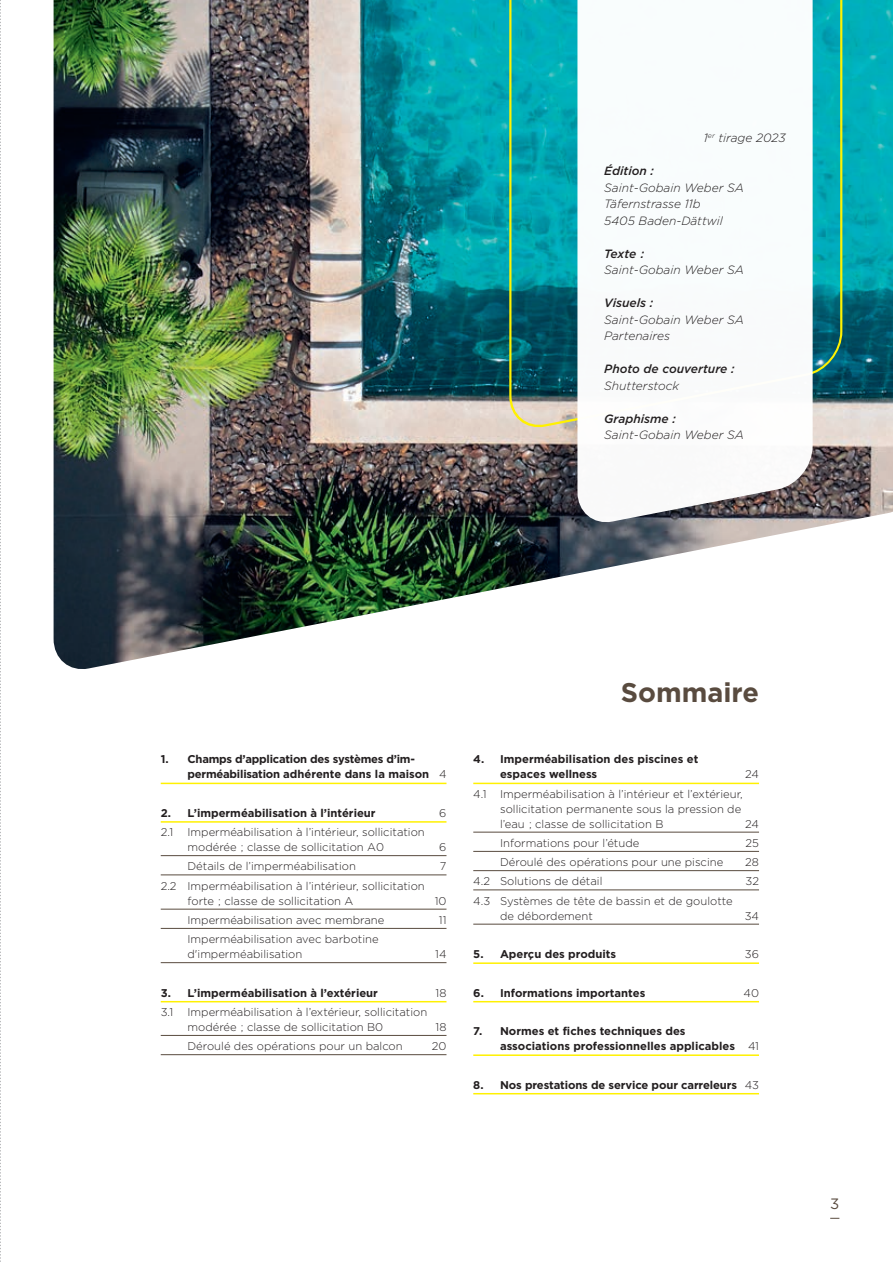
<style>
.page{position:relative;width:893px;height:1263px;background:#fff}
.page>*{position:absolute;margin:0;border:0;box-sizing:border-box;transform-origin:0 0}
.t1{font:700 27px "Gotham";color:#594b3f}
.t2{font:15px "Gotham";color:#594b3f}
.t3{font:italic 300 12px/16.5px "Gotham";color:#231f20}
.t4{font:italic 500 12px "Gotham";color:#231f20}
.t5{font:300 11.25px/15px "Gotham";color:#231f20}
.t6{font:700 11.25px/15px "Gotham";color:#231f20}
.t7{font:700 11.25px/15px "Gotham";letter-spacing:-.02em;color:#231f20}
.s1{font-weight:300}
</style>
<div class="page">
<img style="left:56px;top:0;width:837px;height:669px">
<svg style="left:508px;top:0;width:335px;height:435px;background:#1c9999"></svg>
<svg style="left:577px;top:0;width:236px;height:528px"></svg>
<svg style="left:0;top:0;width:56px;height:1262px"></svg>
<hr style="left:161px;top:783px;width:285px;height:1px;background:#fff101">
<hr style="left:161px;top:821px;width:285px;height:2px;background:#fff101">
<hr style="left:161px;top:855px;width:285px;height:1px;background:#594b3f">
<hr style="left:161px;top:875px;width:285px;height:1px;background:#594b3f">
<hr style="left:161px;top:909px;width:285px;height:1px;background:#594b3f">
<hr style="left:161px;top:928px;width:285px;height:1px;background:#594b3f">
<hr style="left:161px;top:962px;width:285px;height:1px;background:#594b3f">
<hr style="left:161px;top:1001px;width:285px;height:1px;background:#fff101">
<hr style="left:161px;top:1035px;width:285px;height:1px;background:#594b3f">
<hr style="left:161px;top:1054px;width:285px;height:1px;background:#594b3f">
<hr style="left:473px;top:783px;width:286px;height:1px;background:#fff101">
<hr style="left:473px;top:832px;width:286px;height:1px;background:#594b3f">
<hr style="left:473px;top:851px;width:286px;height:1px;background:#594b3f">
<hr style="left:473px;top:870px;width:286px;height:1px;background:#594b3f">
<hr style="left:473px;top:890px;width:286px;height:1px;background:#594b3f">
<hr style="left:473px;top:924px;width:286px;height:1px;background:#594b3f">
<hr style="left:473px;top:962px;width:286px;height:2px;background:#fff101">
<hr style="left:473px;top:1001px;width:286px;height:1px;background:#fff101">
<hr style="left:473px;top:1054px;width:286px;height:2px;background:#fff101">
<hr style="left:473px;top:1093px;width:286px;height:1px;background:#fff101">
<p class="t3" style="left:704px;top:129px;width:83px">1<sup>er</sup> tirage 2023</p>
<p class="t4" style="left:604px;top:163px;width:51px">Édition :</p>
<p class="t3" style="left:604px;top:179px;width:141px">Saint-Gobain Weber SA<br>Täfernstrasse 11b<br>5405 Baden-Dättwil</p>
<p class="t4" style="left:604px;top:246px;width:41px">Texte :</p>
<p class="t3" style="left:604px;top:261px;width:141px">Saint-Gobain Weber SA</p>
<p class="t4" style="left:604px;top:295px;width:50px">Visuels :</p>
<p class="t3" style="left:604px;top:311px;width:141px">Saint-Gobain Weber SA<br>Partenaires</p>
<p class="t4" style="left:604px;top:361px;width:132px">Photo de couverture :</p>
<p class="t3" style="left:604px;top:377px;width:76px">Shutterstock</p>
<p class="t4" style="left:604px;top:411px;width:73px">Graphisme :</p>
<p class="t3" style="left:604px;top:426px;width:141px">Saint-Gobain Weber SA</p>
<p class="t7" style="left:188px;top:752px;width:260px;text-indent:-27px">1. Champs d’application des systèmes d’im&shy;perméabilisation adhérente dans la maison <span class="s1">4</span></p>
<p class="t6" style="left:161px;top:805px;width:216px">2. L’imperméabilisation à l’intérieur</p>
<p class="t5" style="left:439px;top:805px;width:9px">6</p>
<p class="t5" style="left:161px;top:824px;width:14px">2.1</p>
<p class="t5" style="left:188px;top:824px;width:239px">Imperméabilisation à l’intérieur, sollicitation modérée ; classe de sollicitation A0</p>
<p class="t5" style="left:439px;top:839px;width:9px">6</p>
<p class="t5" style="left:188px;top:859px;width:170px">Détails de l’imperméabilisation</p>
<p class="t5" style="left:440px;top:859px;width:8px">7</p>
<p class="t5" style="left:188px;top:878px;width:239px;text-indent:-27px">2.2 Imperméabilisation à l’intérieur, sollicitation forte ; classe de sollicitation A</p>
<p class="t5" style="left:435px;top:893px;width:13px">10</p>
<p class="t5" style="left:188px;top:912px;width:198px">Imperméabilisation avec membrane</p>
<p class="t5" style="left:439px;top:912px;width:9px">11</p>
<p class="t5" style="left:188px;top:931px;width:193px">Imperméabilisation avec barbotine d'imperméabilisation</p>
<p class="t5" style="left:435px;top:946px;width:13px">14</p>
<p class="t6" style="left:161px;top:985px;width:219px">3. L’imperméabilisation à l’extérieur</p>
<p class="t5" style="left:436px;top:985px;width:12px">18</p>
<p class="t5" style="left:161px;top:1004px;width:14px">3.1</p>
<p class="t5" style="left:188px;top:1004px;width:241px">Imperméabilisation à l’extérieur, sollicitation modérée ; classe de sollicitation B0</p>
<p class="t5" style="left:436px;top:1019px;width:12px">18</p>
<p class="t5" style="left:188px;top:1038px;width:217px">Déroulé des opérations pour un balcon</p>
<p class="t5" style="left:432px;top:1038px;width:16px">20</p>
<h1 class="t1" style="left:621px;top:674px;width:140px">Sommaire</h1>
<p class="t6" style="left:500px;top:752px;width:200px;text-indent:-27px">4. Imperméabilisation des piscines et espaces wellness</p>
<p class="t5" style="left:745px;top:767px;width:15px">24</p>
<p class="t5" style="left:500px;top:786px;width:244px;text-indent:-27px">4.1 Imperméabilisation à l’intérieur et l’extérieur, sollicitation permanente sous la pression de l’eau ; classe de sollicitation B</p>
<p class="t5" style="left:745px;top:816px;width:15px">24</p>
<p class="t5" style="left:500px;top:835px;width:141px">Informations pour l’étude</p>
<p class="t5" style="left:746px;top:835px;width:15px">25</p>
<p class="t5" style="left:500px;top:854px;width:225px">Déroulé des opérations pour une piscine</p>
<p class="t5" style="left:745px;top:854px;width:15px">28</p>
<p class="t5" style="left:473px;top:874px;width:131px">4.2 Solutions de détail</p>
<p class="t5" style="left:745px;top:874px;width:15px">32</p>
<p class="t5" style="left:500px;top:893px;width:234px;text-indent:-27px">4.3 Systèmes de tête de bassin et de goulotte de débordement</p>
<p class="t5" style="left:745px;top:908px;width:16px">34</p>
<p class="t6" style="left:473px;top:946px;width:144px">5. Aperçu des produits</p>
<p class="t5" style="left:745px;top:946px;width:16px">36</p>
<p class="t6" style="left:473px;top:985px;width:174px">6. Informations importantes</p>
<p class="t5" style="left:744px;top:985px;width:17px">40</p>
<p class="t6" style="left:500px;top:1024px;width:260px;text-indent:-27px">7. Normes et fiches techniques des<br>associations professionnelles applicables <span class="s1">41</span></p>
<p class="t6" style="left:473px;top:1077px;width:287px">8. Nos prestations de service pour carreleurs <span class="s1">43</span></p>
<h2 class="t2" style="left:830px;top:1194px;width:11px">3</h2>
</div>
